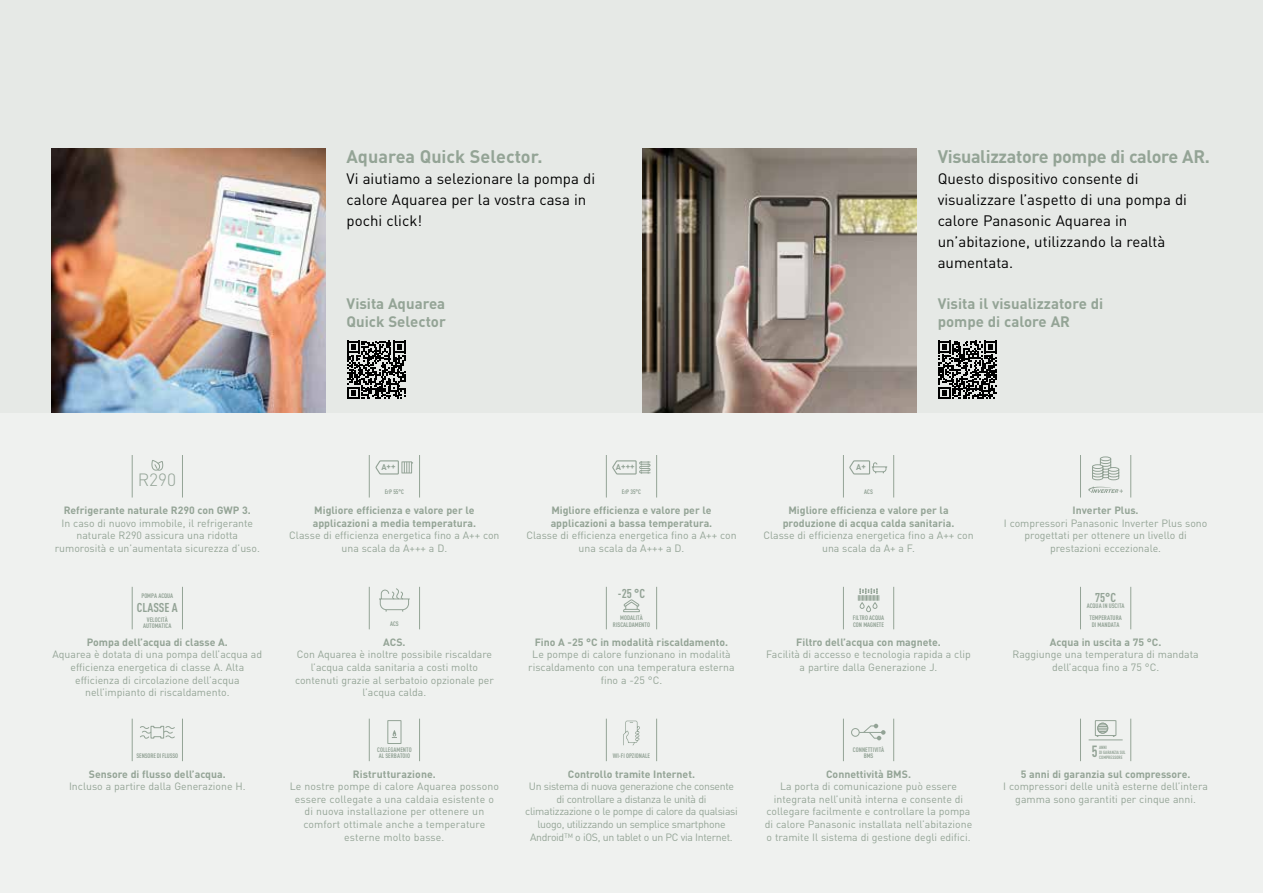
<style>
.page{position:relative;width:1263px;height:893px;background:#eff1ef}
.page>*{position:absolute;margin:0;border:0;box-sizing:border-box;transform-origin:0 0}
.t1{font:700 18px "DIN Pro";letter-spacing:-.02em;color:#94a496}
.t2{font:700 18px "DIN Pro";color:#94a496}
.t3{font:300 17.55px "DIN Pro";color:#93a396}
.t4{font:700 condensed 16.05px "DIN Pro";color:#93a396;scale:.9 1}
.t5{font:15px/21px "DIN Pro";color:#000}
.t6{font:700 15px/18px "DIN Pro";color:#94a496}
.t7{font:700 condensed 12.75px "DIN Pro";color:#93a396}
.t8{font:10.5px/12.6px "DIN Pro";color:#94a496;text-align:center}
.t9{font:700 10.5px/12.6px "DIN Pro";color:#94a496}
.t10{font:10.5px/12.6px "DIN Pro";letter-spacing:-.03em;color:#94a496;text-align:center}
.t11{font:700 8.25px "DIN Pro";color:#93a396}
.t12{font:700 condensed 6.45px/6.3px "DIN Pro";color:#93a396;text-align:center}
.t13{font:700 condensed 6.45px "DIN Pro";letter-spacing:-.02em;color:#93a396}
.t14{font:700 condensed 4.65px/4.9px "DIN Pro";color:#93a396}
</style>
<div class="page">
<svg style="left:151px;top:460px;width:12px;height:11px"></svg>
<hr style="left:132px;top:455px;width:1px;height:42px;background:#94a496">
<hr style="left:182px;top:455px;width:1px;height:42px;background:#94a496">
<hr style="left:132px;top:587px;width:1px;height:42px;background:#94a496">
<hr style="left:182px;top:587px;width:1px;height:42px;background:#94a496">
<svg style="left:140px;top:725px;width:35px;height:14px"></svg>
<hr style="left:132px;top:719px;width:1px;height:42px;background:#94a496">
<hr style="left:182px;top:719px;width:1px;height:42px;background:#94a496">
<svg style="left:612px;top:460px;width:39px;height:15px"></svg>
<hr style="left:606px;top:455px;width:1px;height:42px;background:#94a496">
<hr style="left:656px;top:455px;width:1px;height:42px;background:#94a496">
<svg style="left:623px;top:599px;width:17px;height:13px"></svg>
<hr style="left:606px;top:587px;width:1px;height:42px;background:#94a496">
<hr style="left:656px;top:587px;width:1px;height:42px;background:#94a496">
<svg style="left:623px;top:721px;width:17px;height:24px"></svg>
<hr style="left:606px;top:719px;width:1px;height:42px;background:#94a496">
<hr style="left:656px;top:719px;width:1px;height:42px;background:#94a496">
<svg style="left:375px;top:460px;width:38px;height:15px"></svg>
<hr style="left:369px;top:455px;width:1px;height:42px;background:#94a496">
<hr style="left:419px;top:455px;width:1px;height:42px;background:#94a496">
<svg style="left:379px;top:588px;width:31px;height:24px"></svg>
<hr style="left:369px;top:587px;width:1px;height:42px;background:#94a496">
<hr style="left:419px;top:587px;width:1px;height:42px;background:#94a496">
<div style="left:387px;top:720px;width:14px;height:24px;border:1px solid #93a396"></div>
<svg style="left:392px;top:730px;width:5px;height:8px"></svg>
<hr style="left:369px;top:719px;width:1px;height:42px;background:#94a496">
<hr style="left:419px;top:719px;width:1px;height:42px;background:#94a496">
<svg style="left:849px;top:460px;width:39px;height:15px"></svg>
<hr style="left:843px;top:455px;width:1px;height:42px;background:#94a496">
<hr style="left:893px;top:455px;width:1px;height:42px;background:#94a496">
<svg style="left:858px;top:589px;width:21px;height:23px"></svg>
<hr style="left:843px;top:587px;width:1px;height:42px;background:#94a496">
<hr style="left:893px;top:587px;width:1px;height:42px;background:#94a496">
<div style="left:851px;top:728px;width:9px;height:9px;border:1px solid #93a396;border-radius:50%"></div>
<svg style="left:859px;top:724px;width:26px;height:16px"></svg>
<hr style="left:843px;top:719px;width:1px;height:42px;background:#94a496">
<hr style="left:893px;top:719px;width:1px;height:42px;background:#94a496">
<svg style="left:1088px;top:487px;width:35px;height:6px"></svg>
<svg style="left:1092px;top:456px;width:27px;height:25px"></svg>
<hr style="left:1080px;top:455px;width:1px;height:42px;background:#94a496">
<hr style="left:1130px;top:455px;width:1px;height:42px;background:#94a496">
<hr style="left:1080px;top:587px;width:1px;height:42px;background:#94a496">
<hr style="left:1130px;top:587px;width:1px;height:42px;background:#94a496">
<hr style="left:1089px;top:740px;width:34px;height:1px;background:#93a396">
<svg style="left:1094px;top:720px;width:23px;height:17px"></svg>
<div style="left:1097px;top:723px;width:11px;height:10px;border:1px solid #93a396;border-radius:50%"></div>
<div style="left:1097px;top:723px;width:11px;height:11px;border:1px solid #93a396;border-radius:50%"></div>
<hr style="left:1080px;top:719px;width:1px;height:42px;background:#94a496">
<hr style="left:1130px;top:719px;width:1px;height:42px;background:#94a496">
<div style="left:0;top:0;width:1263px;height:412px;background:#e6e9e6"></div>
<img style="left:51px;top:149px;width:274px;height:263px">
<img style="left:642px;top:149px;width:274px;height:263px">
<svg style="left:347px;top:341px;width:58px;height:58px"></svg>
<svg style="left:938px;top:341px;width:58px;height:58px"></svg>
<h1 class="t2" style="left:347px;top:142px;width:198px">Aquarea Quick Selector.</h1>
<h3 class="t5" style="left:347px;top:167px;width:250px">Vi aiutiamo a selezionare la pompa di calore Aquarea per la vostra casa in pochi click!</h3>
<h1 class="t1" style="left:938px;top:142px;width:274px">Visualizzatore pompe di calore AR.</h1>
<h3 class="t5" style="left:938px;top:167px;width:251px">Questo dispositivo consente di visualizzare l’aspetto di una pompa di calore Panasonic Aquarea in un’abitazione, utilizzando la realtà aumentata.</h3>
<h3 class="t6" style="left:347px;top:294px;width:101px">Visita Aquarea<br>Quick Selector</h3>
<h3 class="t6" style="left:938px;top:294px;width:167px">Visita il visualizzatore di pompe di calore AR</h3>
<p class="t11" style="left:381px;top:460px;width:16px">A++</p>
<p class="t11" style="left:616px;top:460px;width:20px">A+++</p>
<p class="t11" style="left:856px;top:460px;width:11px">A+</p>
<h2 class="t3" style="left:138px;top:466px;width:40px">R290</h2>
<p class="t12" style="left:385px;top:488px;width:21px">ErP 55°C</p>
<p class="t12" style="left:622px;top:488px;width:21px">ErP 35°C</p>
<p class="t12" style="left:864px;top:488px;width:10px">ACS</p>
<p class="t9" style="left:64px;top:503px;width:188px">Refrigerante naturale R290 con GWP 3.</p>
<p class="t8" style="left:55px;top:516px;width:207px">In caso di nuovo immobile, il refrigerante naturale R290 assicura una ridotta rumorosità e un’aumentata sicurezza d’uso.</p>
<p class="t9" style="left:313px;top:503px;width:165px">Migliore efficienza e valore per le applicazioni a media temperatura.</p>
<p class="t8" style="left:289px;top:528px;width:212px">Classe di efficienza energetica fino a A++ con una scala da A+++ a D.</p>
<p class="t9" style="left:551px;top:503px;width:163px">Migliore efficienza e valore per le applicazioni a bassa temperatura.</p>
<p class="t8" style="left:526px;top:528px;width:212px">Classe di efficienza energetica fino a A++ con una scala da A+++ a D.</p>
<p class="t9" style="left:783px;top:503px;width:173px;text-align:center">Migliore efficienza e valore per la produzione di acqua calda sanitaria.</p>
<p class="t8" style="left:763px;top:528px;width:212px">Classe di efficienza energetica fino a A++ con una scala da A+ a F.</p>
<p class="t9" style="left:1073px;top:503px;width:67px">Inverter Plus.</p>
<p class="t8" style="left:1004px;top:516px;width:205px">I compressori Panasonic Inverter Plus sono progettati per ottenere un livello di prestazioni eccezionale.</p>
<p class="t12" style="left:141px;top:592px;width:33px">POMPA ACQUA</p>
<p class="t7" style="left:137px;top:598px;width:42px">CLASSE A</p>
<p class="t12" style="left:143px;top:615px;width:30px">VELOCITÀ<br>AUTOMATICA</p>
<p class="t12" style="left:390px;top:620px;width:10px">ACS</p>
<p class="t7" style="left:618px;top:584px;width:29px">-25 °C</p>
<p class="t12" style="left:613px;top:614px;width:39px">MODALITÀ<br>RISCALDAMENTO</p>
<p class="t12" style="left:853px;top:614px;width:33px;text-align:left">FILTRO ACQUA<br>CON MAGNETE</p>
<p class="t7" style="left:1095px;top:588px;width:23px">75°C</p>
<p class="t12" style="left:1087px;top:599px;width:39px;line-height:12.1px">ACQUA IN USCITA<br>TEMPERATURA</p>
<p class="t12" style="left:1092px;top:621px;width:29px">DI MANDATA</p>
<p class="t9" style="left:87px;top:635px;width:143px">Pompa dell’acqua di classe A.</p>
<p class="t8" style="left:52px;top:648px;width:211px">Aquarea è dotata di una pompa dell’acqua ad efficienza energetica di classe A. Alta efficienza di circolazione dell’acqua nell’impianto di riscaldamento.</p>
<p class="t9" style="left:383px;top:635px;width:24px">ACS.</p>
<p class="t8" style="left:295px;top:648px;width:200px">Con Aquarea è inoltre possibile riscaldare l’acqua calda sanitaria a costi molto contenuti grazie al serbatoio opzionale per l’acqua calda.</p>
<p class="t9" style="left:535px;top:635px;width:195px">Fino A -25 °C in modalità riscaldamento.</p>
<p class="t8" style="left:528px;top:648px;width:208px">Le pompe di calore funzionano in modalità riscaldamento con una temperatura esterna fino a -25 °C.</p>
<p class="t9" style="left:796px;top:635px;width:146px">Filtro dell’acqua con magnete.</p>
<p class="t8" style="left:766px;top:648px;width:206px">Facilità di accesso e tecnologia rapida a clip a partire dalla Generazione J.</p>
<p class="t9" style="left:1050px;top:635px;width:113px">Acqua in uscita a 75 °C.</p>
<p class="t8" style="left:1012px;top:648px;width:188px">Raggiunge una temperatura di mandata dell’acqua fino a 75 °C.</p>
<p class="t13" style="left:137px;top:750px;width:43px">SENSORE DI FLUSSO</p>
<p class="t12" style="left:377px;top:746px;width:36px;text-align:left">COLLEGAMENTO<br>AL SERBATOIO</p>
<p class="t12" style="left:613px;top:752px;width:39px">WI-FI OPZIONALE</p>
<p class="t12" style="left:853px;top:746px;width:33px">CONNETTIVITÀ<br>BMS</p>
<h3 class="t4" style="left:1092px;top:739px;width:8px">5</h3>
<p class="t14" style="left:1099px;top:754px;width:25px">COMPRESSORE</p>
<p class="t14" style="left:1099px;top:744px;width:28px">ANNI<br>DI GARANZIA SUL</p>
<p class="t9" style="left:89px;top:767px;width:138px">Sensore di flusso dell’acqua.</p>
<p class="t8" style="left:69px;top:779px;width:178px">Incluso a partire dalla Generazione H.</p>
<p class="t9" style="left:353px;top:767px;width:85px">Ristrutturazione.</p>
<p class="t8" style="left:290px;top:779px;width:211px">Le nostre pompe di calore Aquarea possono essere collegate a una caldaia esistente o di nuova installazione per ottenere un comfort ottimale anche a temperature esterne molto basse.</p>
<p class="t9" style="left:568px;top:767px;width:129px">Controllo tramite Internet.</p>
<p class="t10" style="left:525px;top:779px;width:214px">Un sistema di nuova generazione che consente di controllare a distanza le unità di climatizzazione o le pompe di calore da qualsiasi luogo, utilizzando un semplice smartphone Android™ o iOS, un tablet o un PC via Internet.</p>
<p class="t9" style="left:826px;top:767px;width:86px">Connettività BMS.</p>
<p class="t8" style="left:765px;top:779px;width:209px">La porta di comunicazione può essere integrata nell’unità interna e consente di collegare facilmente e controllare la pompa di calore Panasonic installata nell’abitazione o tramite Il sistema di gestione degli edifici.</p>
<p class="t9" style="left:1021px;top:767px;width:171px">5 anni di garanzia sul compressore.</p>
<p class="t8" style="left:1003px;top:779px;width:206px">I compressori delle unità esterne dell’intera gamma sono garantiti per cinque anni.</p>
</div>
